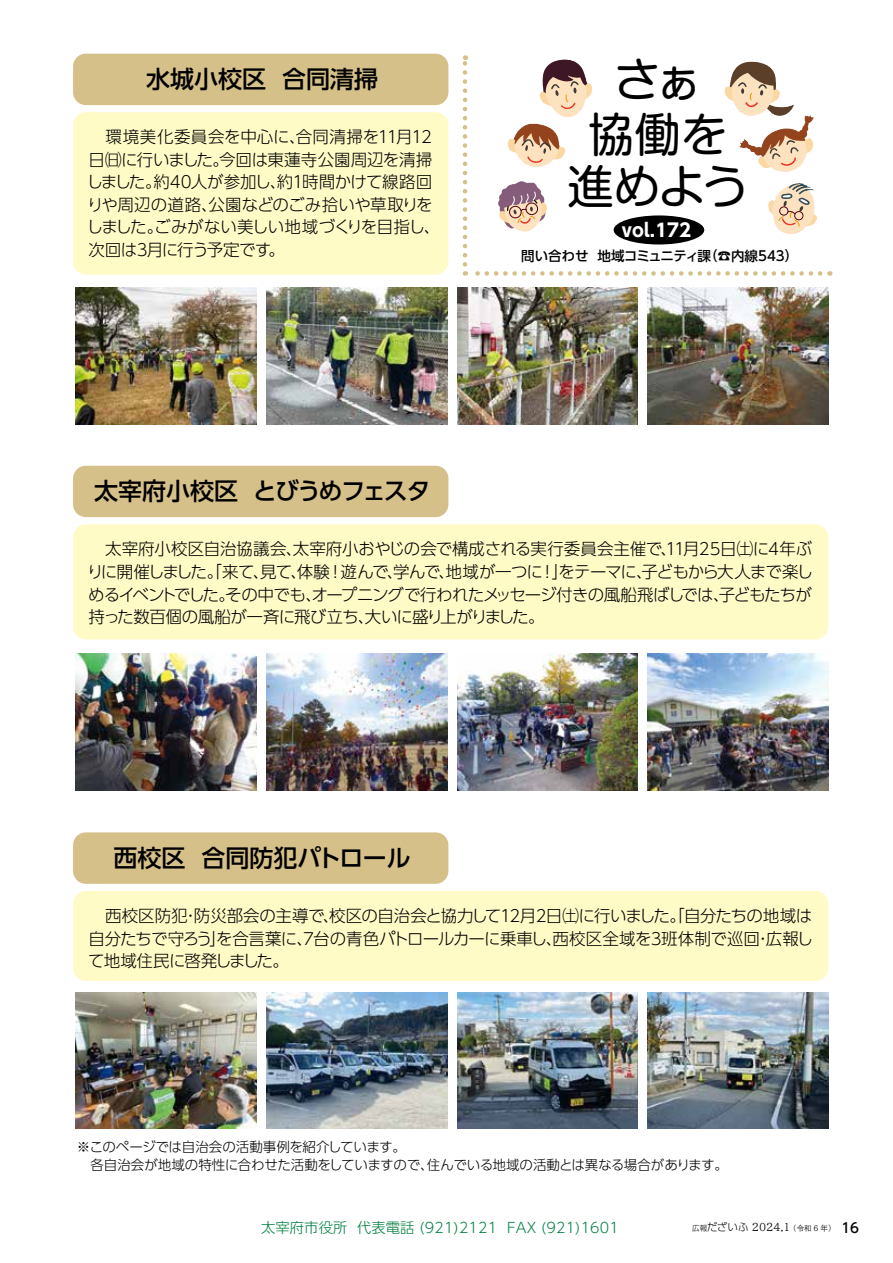
<style>
.page{position:relative;width:893px;height:1263px;background:#fff}
.page>*{position:absolute;margin:0;border:0;box-sizing:border-box;transform-origin:0 0}
.t1{font:46.35px/55.3px "Shin M Go Pro";letter-spacing:-.015em;color:#000;text-align:center}
.t2{font:24px "BIZ UDP Shin Go Medium";color:#000}
.t3{font:18px "BIZ UDP Shin Go Bold";color:#fff}
.t4{font:16.5px/22.5px "BIZ UDP Shin Go Light";letter-spacing:-.01em;color:#000;text-align:justify}
.t5{font:14.25px "BIZ UDP Shin Go Light";letter-spacing:.01em;color:#007f40}
.t6{font:13.5px/18px "BIZ UDP Shin Go Light";color:#000}
.t7{font:13.5px "BIZ UDP Shin Go Medium";color:#000}
.t8{font:10.5px "BIZ UDP Mincho Medium";color:#000}
.s1{font-family:"BIZ UDP Shin Go Light";font-size:7.5px}
.s2{font-family:"BIZ UDP Shin Go Light"}
.s3{font-size:7.5px}
.s4{font-family:"BIZ UDP Shin Go Medium";font-size:13.5px}
</style>
<div class="page">
<div style="left:73px;top:54px;width:375px;height:51px;background:#d6c089;border-radius:13px"></div>
<div style="left:73px;top:112px;width:375px;height:163px;background:#fffbc7;border-radius:13px"></div>
<svg style="left:465px;top:271px;width:355px;height:5px"></svg>
<svg style="left:463px;top:55px;width:4px;height:209px"></svg>
<div style="left:614px;top:215px;width:90px;height:29px;background:#000;border-radius:50%"></div>
<svg style="left:539px;top:59px;width:53px;height:58px"></svg>
<svg style="left:724px;top:62px;width:90px;height:110px"></svg>
<svg style="left:768px;top:183px;width:49px;height:51px"></svg>
<svg style="left:507px;top:123px;width:58px;height:45px"></svg>
<svg style="left:498px;top:181px;width:49px;height:51px"></svg>
<img style="left:76px;top:288px;width:181px;height:136px">
<img style="left:266px;top:288px;width:181px;height:136px">
<img style="left:457px;top:288px;width:181px;height:136px">
<img style="left:648px;top:288px;width:181px;height:136px">
<div style="left:73px;top:466px;width:375px;height:51px;background:#d6c089;border-radius:13px"></div>
<div style="left:73px;top:524px;width:755px;height:115px;background:#fffbc7;border-radius:13px"></div>
<img style="left:76px;top:654px;width:181px;height:136px">
<img style="left:266px;top:654px;width:181px;height:136px">
<img style="left:457px;top:654px;width:181px;height:136px">
<img style="left:648px;top:654px;width:181px;height:136px">
<div style="left:73px;top:832px;width:375px;height:52px;background:#d6c089;border-radius:13px"></div>
<div style="left:73px;top:891px;width:755px;height:90px;background:#fffbc7;border-radius:13px"></div>
<img style="left:76px;top:992px;width:181px;height:137px">
<img style="left:266px;top:992px;width:181px;height:137px">
<img style="left:457px;top:992px;width:181px;height:137px">
<img style="left:648px;top:992px;width:181px;height:137px">
<h2 class="t2" style="left:146px;top:67px;width:234px">水城小校区　合同清掃</h2>
<h1 class="t1" style="left:589px;top:46px;width:140px">さぁ協働を</h1>
<h1 class="t1" style="left:567px;top:153px;width:183px">進めよう</h1>
<p class="t4" style="left:89px;top:126px;width:345px;text-indent:17px">環境美化委員会を中心に、合同清掃を11月12日㈰に行いました。今回は東蓮寺公園周辺を清掃しました。約40人が参加し、約１時間かけて線路回りや周辺の道路、公園などのごみ拾いや草取りをしました。ごみがない美しい地域づくりを目指し、次回は３月に行う予定です。</p>
<p class="t3" style="left:622px;top:222px;width:71px">vol.172</p>
<p class="t7" style="left:521px;top:249px;width:272px">問い合わせ　地域コミュニティ課（☎内線543）</p>
<h2 class="t2" style="left:94px;top:479px;width:337px">太宰府小校区　とびうめフェスタ</h2>
<p class="t4" style="left:89px;top:538px;width:725px;text-indent:17px">太宰府小校区自治協議会、太宰府小おやじの会で構成される実行委員会主催で、11月25日㈯に４年ぶりに開催しました。「来て、見て、体験！遊んで、学んで、地域が一つに！」をテーマに、子どもから大人まで楽しめるイベントでした。その中でも、オープニングで行われたメッセージ付きの風船飛ばしでは、子どもたちが持った数百個の風船が一斉に飛び立ち、大いに盛り上がりました。</p>
<h2 class="t2" style="left:113px;top:846px;width:299px">西校区　合同防犯パトロール</h2>
<p class="t4" style="left:89px;top:905px;width:725px;text-indent:17px">西校区防犯・防災部会の主導で、校区の自治会と協力して12月２日㈯に行いました。「自分たちの地域は自分たちで守ろう」を合言葉に、７台の青色パトロールカーに乗車し、西校区全域を３班体制で巡回・広報して地域住民に啓発しました。</p>
<p class="t6" style="left:90px;top:1138px;width:633px;text-indent:-14px">※このページでは自治会の活動事例を紹介しています。<br>各自治会が地域の特性に合わせた活動をしていますので、住んでいる地域の活動とは異なる場合があります。</p>
<p class="t5" style="left:261px;top:1220px;width:359px">太宰府市役所　代表電話 (921)2121 FAX (921)1601</p>
<p class="t8" style="left:692px;top:1221px;width:168px"><span class="s1">広報</span><span class="s2">だざいふ</span> 2024.1 <span class="s3">（令和 6 年）</span> <span class="s4">16</span></p>
</div>
